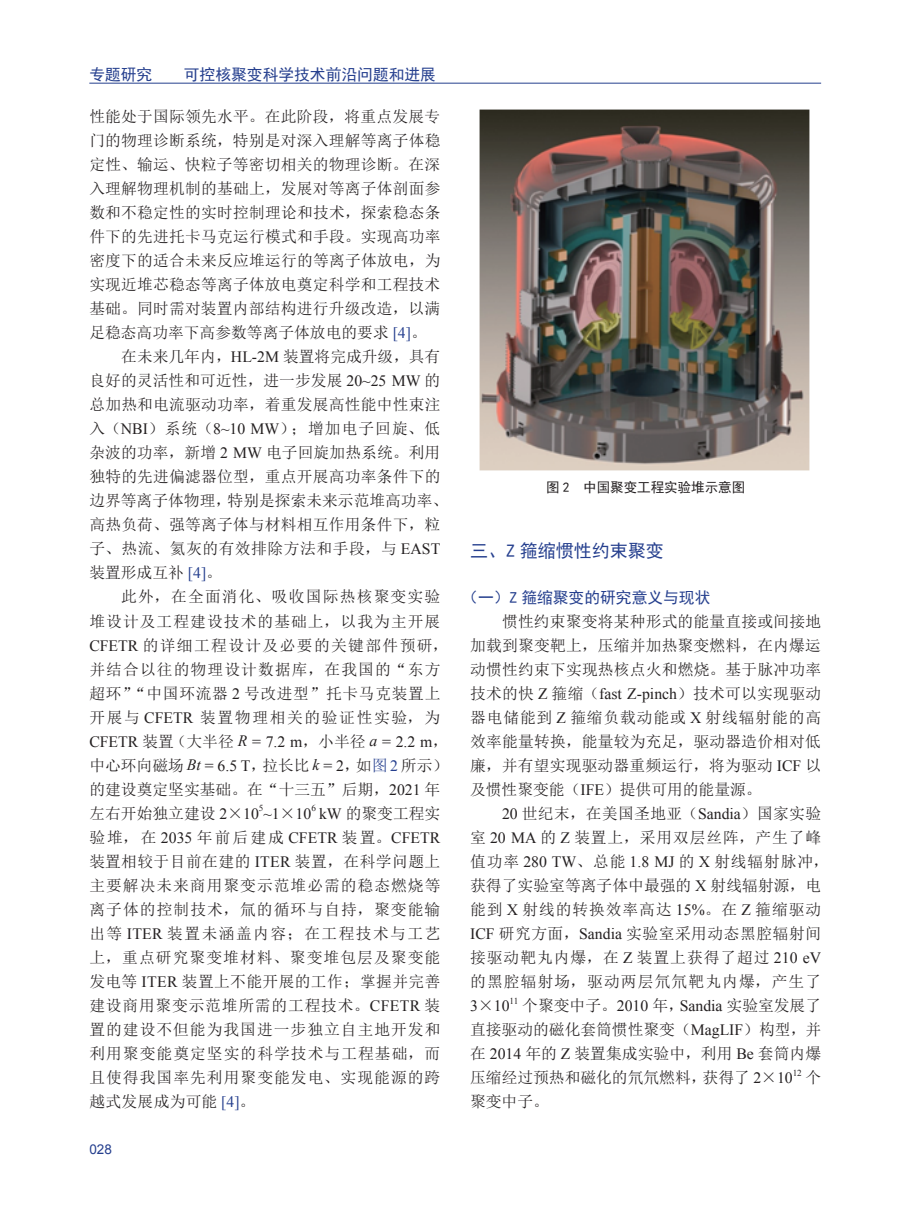
<style>
.page{position:relative;width:919px;height:1217px;background:#fff}
.page>*{position:absolute;margin:0;border:0;box-sizing:border-box;transform-origin:0 0}
.t1{font:18px "Sim Hei";color:#253f8e}
.t2{font:15.75px/24px "Sim Sun";letter-spacing:.015em;color:#231f20;text-align:justify}
.t3{font:15.75px/24px "Sim Sun";letter-spacing:.055em;color:#231f20}
.t4{font:15.75px "Times New Roman";color:#231f20}
.t5{font:15.75px "Sim Sun";letter-spacing:.065em;color:#231f20}
.t6{font:15.75px "Sim Hei";color:#253f8e}
.t7{font:15.75px "Sim Sun";letter-spacing:.035em;color:#231f20}
.t8{font:15.75px "Sim Sun";letter-spacing:.085em;color:#231f20}
.t9{font:15.75px "Sim Sun";letter-spacing:.04em;color:#231f20}
.t10{font:15.75px "Sim Sun";letter-spacing:.105em;color:#231f20}
.t11{font:15.75px "Sim Sun";letter-spacing:.07em;color:#231f20}
.t12{font:15.75px "Sim Sun";letter-spacing:.08em;color:#231f20}
.t13{font:13.5px "Sim Hei";color:#231f20}
.t14{font:13.5px "Arial";color:#253f8e}
.t15{font:9.15px "Times New Roman";color:#231f20}
.s1{font-family:"Times New Roman";color:#253f8e}
.s2{font-family:"Times New Roman"}
.s3{font-family:"Sim Sun"}
.s4{font-style:italic}
.s5{font-family:"Times New Roman";font-style:italic}
.s6{color:#253f8e}
</style>
<div class="page">
<hr style="left:89px;top:83px;width:732px;height:1px;background:#253f8e">
<img style="left:479px;top:109px;width:331px;height:362px">
<p class="t6" style="left:89px;top:66px;width:65px">专题研究</p>
<p class="t6" style="left:184px;top:66px;width:253px">可控核聚变科学技术前沿问题和进展</p>
<p class="t2" style="left:89px;top:104px;width:352px">性能处于国际领先水平。在此阶段，将重点发展专</p>
<p class="t2" style="left:89px;top:128px;width:352px">门的物理诊断系统，特别是对深入理解等离子体稳</p>
<p class="t2" style="left:89px;top:152px;width:352px">定性、输运、快粒子等密切相关的物理诊断。在深</p>
<p class="t2" style="left:89px;top:176px;width:352px">入理解物理机制的基础上，发展对等离子体剖面参</p>
<p class="t2" style="left:89px;top:200px;width:352px">数和不稳定性的实时控制理论和技术，探索稳态条</p>
<p class="t2" style="left:89px;top:224px;width:352px">件下的先进托卡马克运行模式和手段。实现高功率</p>
<p class="t2" style="left:89px;top:248px;width:352px">密度下的适合未来反应堆运行的等离子体放电，为</p>
<p class="t2" style="left:89px;top:272px;width:352px">实现近堆芯稳态等离子体放电奠定科学和工程技术</p>
<p class="t2" style="left:89px;top:296px;width:352px">基础。同时需对装置内部结构进行升级改造，以满</p>
<p class="t2" style="left:89px;top:320px;width:339px">足稳态高功率下高参数等离子体放电的要求 <span class="s1">[4]</span>。</p>
<p class="t2" style="left:121px;top:344px;width:320px">在未来几年内，<span class="s2">HL-2M</span> 装置将完成升级，具有</p>
<p class="t2" style="left:89px;top:368px;width:352px">良好的灵活性和可近性，进一步发展 <span class="s2">20~25 MW</span> 的</p>
<p class="t2" style="left:89px;top:392px;width:352px">总加热和电流驱动功率，着重发展高性能中性束注</p>
<p class="t5" style="left:89px;top:420px;width:352px">入（<span class="s2">NBI</span>）系统（<span class="s2">8~10 MW</span>）；增加电子回旋、低</p>
<p class="t2" style="left:89px;top:440px;width:352px">杂波的功率，新增 <span class="s2">2 MW</span> 电子回旋加热系统。利用</p>
<p class="t2" style="left:89px;top:464px;width:352px">独特的先进偏滤器位型，重点开展高功率条件下的</p>
<p class="t2" style="left:89px;top:488px;width:360px">边界等离子体物理，特别是探索未来示范堆高功率、</p>
<p class="t2" style="left:89px;top:512px;width:352px">高热负荷、强等离子体与材料相互作用条件下，粒</p>
<p class="t7" style="left:89px;top:540px;width:352px">子、热流、氦灰的有效排除方法和手段，与 <span class="s2">EAST</span></p>
<p class="t2" style="left:89px;top:560px;width:134px">装置形成互补 <span class="s1">[4]</span>。</p>
<p class="t12" style="left:121px;top:588px;width:320px">此外，在全面消化、吸收国际热核聚变实验</p>
<p class="t5" style="left:89px;top:612px;width:352px">堆设计及工程建设技术的基础上，以我为主开展</p>
<p class="t8" style="left:89px;top:636px;width:360px"><span class="s2">CFETR</span> 的详细工程设计及必要的关键部件预研，</p>
<p class="t11" style="left:89px;top:661px;width:352px">并结合以往的物理设计数据库，在我国的“东方</p>
<p class="t9" style="left:89px;top:685px;width:352px">超环”“中国环流器 <span class="s2">2</span> 号改进型”托卡马克装置上</p>
<p class="t10" style="left:89px;top:709px;width:352px">开展与 <span class="s2">CFETR</span> 装置物理相关的验证性实验，为</p>
<p class="t4" style="left:89px;top:730px;width:360px">CFETR <span class="s3">装置（大半径</span> <span class="s4">R</span> = 7.2 m<span class="s3">，小半径</span> <span class="s4">a</span> = 2.2 m<span class="s3">，</span></p>
<p class="t2" style="left:89px;top:752px;width:360px;text-align:left">中心环向磁场 <span class="s5">Bt</span> <span class="s2">= 6.5 T</span>，拉长比 <span class="s5">k</span> <span class="s2">= 2</span>，如<span class="s6">图</span> <span class="s1">2</span> 所示）的建设奠定坚实基础。在“十三五”后期，<span class="s2">2021</span> 年左右开始独立建设 <span class="s2">2</span>×<span class="s2">10 ~1</span>×<span class="s2">10</span></p>
<p class="t15" style="left:259px;top:801px;width:6px">5</p>
<p class="t15" style="left:311px;top:801px;width:6px">6</p>
<p class="t2" style="left:319px;top:800px;width:123px"><span class="s2">kW</span> 的聚变工程实</p>
<p class="t4" style="left:89px;top:826px;width:352px"><span class="s3">验堆，在</span> 2035 <span class="s3">年前后建成</span> CFETR <span class="s3">装置。</span>CFETR</p>
<p class="t2" style="left:89px;top:848px;width:352px">装置相较于目前在建的 <span class="s2">ITER</span> 装置，在科学问题上主要解决未来商用聚变示范堆必需的稳态燃烧等离子体的控制技术，氚的循环与自持，聚变能输出等 <span class="s2">ITER</span> 装置未涵盖内容；在工程技术与工艺上，重点研究聚变堆材料、聚变堆包层及聚变能发电等 <span class="s2">ITER</span> 装置上不能开展的工作；掌握并完善建设商用聚变示范堆所需的工程技术。<span class="s2">CFETR</span> 装置的建设不但能为我国进一步独立自主地开发和利用聚变能奠定坚实的科学技术与工程基础，而且使得我国率先利用聚变能发电、实现能源的跨越式发展成为可能 <span class="s1">[4]</span>。</p>
<p class="t14" style="left:89px;top:1140px;width:24px">028</p>
<p class="t13" style="left:546px;top:480px;width:201px">图 2 中国聚变工程实验堆示意图</p>
<p class="t1" style="left:470px;top:541px;width:195px">三、Z 箍缩惯性约束聚变</p>
<p class="t6" style="left:462px;top:589px;width:250px">（一）Z 箍缩聚变的研究意义与现状</p>
<p class="t2" style="left:470px;top:609px;width:352px;text-indent:32px">惯性约束聚变将某种形式的能量直接或间接地加载到聚变靶上，压缩并加热聚变燃料，在内爆运动惯性约束下实现热核点火和燃烧。基于脉冲功率技术的快 <span class="s2">Z</span> 箍缩（<span class="s2">fast Z-pinch</span>）技术可以实现驱动器电储能到 <span class="s2">Z</span> 箍缩负载动能或 <span class="s2">X</span> 射线辐射能的高效率能量转换，能量较为充足，驱动器造价相对低廉，并有望实现驱动器重频运行，将为驱动 <span class="s2">ICF</span> 以及惯性聚变能（<span class="s2">IFE</span>）提供可用的能量源。</p>
<p class="t3" style="left:470px;top:801px;width:360px;text-indent:32px"><span class="s2">20</span> 世纪末，在美国圣地亚（<span class="s2">Sandia</span>）国家实验室 <span class="s2">20 MA</span> 的 <span class="s2">Z</span> 装置上，采用双层丝阵，产生了峰值功率 <span class="s2">280 TW</span>、总能 <span class="s2">1.8 MJ</span> 的 <span class="s2">X</span> 射线辐射脉冲，获得了实验室等离子体中最强的 <span class="s2">X</span> 射线辐射源，电能到 <span class="s2">X</span> 射线的转换效率高达 <span class="s2">15%</span>。在 <span class="s2">Z</span> 箍缩驱动<br><span class="s2">ICF</span> 研究方面，<span class="s2">Sandia</span> 实验室采用动态黑腔辐射间接驱动靶丸内爆，在 <span class="s2">Z</span> 装置上获得了超过 <span class="s2">210 eV</span>的黑腔辐射场，驱动两层氘氘靶丸内爆，产生了</p>
<p class="t4" style="left:470px;top:995px;width:41px">3<span class="s3">×</span>10</p>
<p class="t15" style="left:509px;top:994px;width:10px">11</p>
<p class="t2" style="left:470px;top:993px;width:352px;text-indent:52px">个聚变中子。<span class="s2">2010</span> 年，<span class="s2">Sandia</span> 实验室发展了直接驱动的磁化套筒惯性聚变（<span class="s2">MagLIF</span>）构型，并在 <span class="s2">2014</span> 年的 <span class="s2">Z</span> 装置集成实验中，利用 <span class="s2">Be</span> 套筒内爆压缩经过预热和磁化的氘氘燃料，获得了 <span class="s2">2</span>×<span class="s2">10</span></p>
<p class="t15" style="left:792px;top:1066px;width:11px">12</p>
<p class="t2" style="left:805px;top:1065px;width:17px">个</p>
<p class="t2" style="left:470px;top:1089px;width:80px">聚变中子。</p>
</div>
